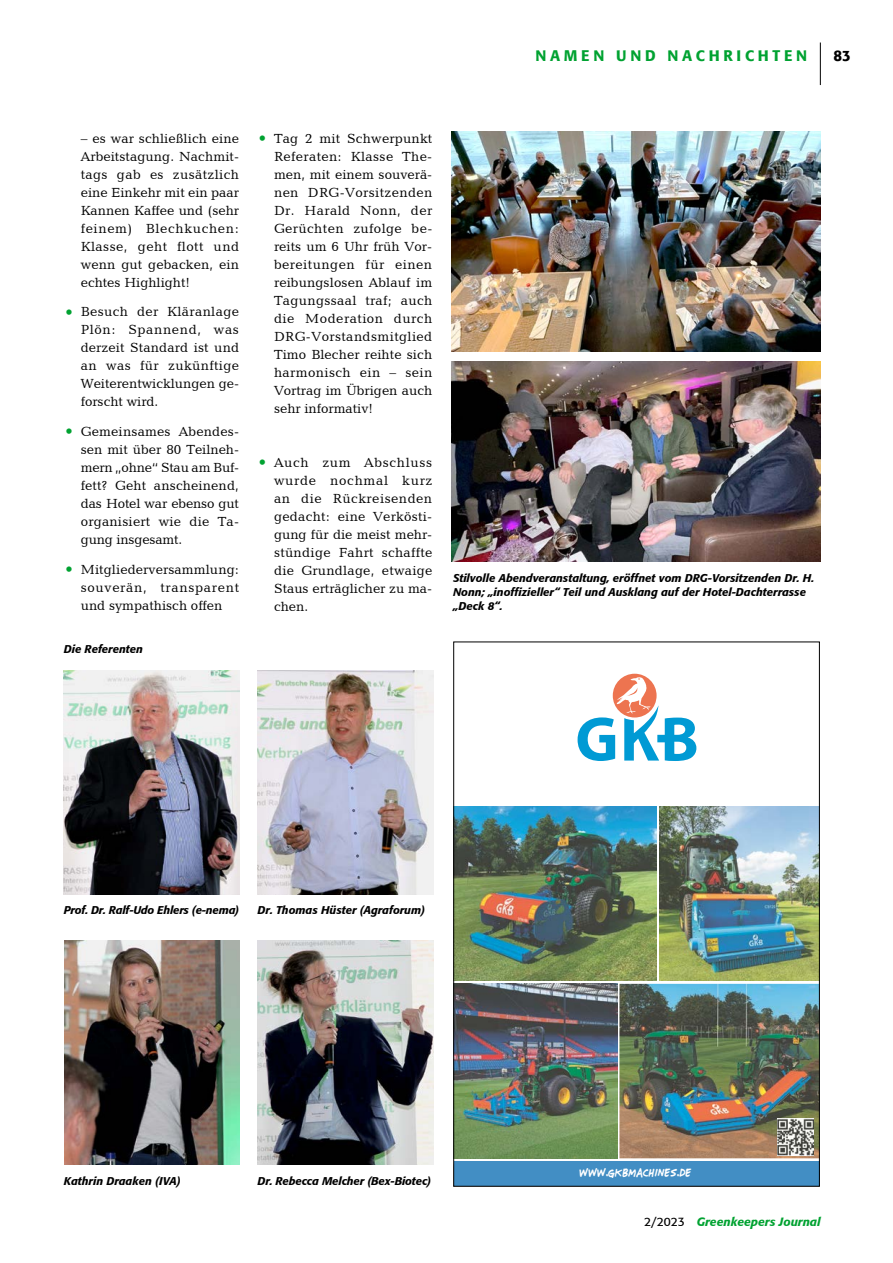
<style>
.page{position:relative;width:893px;height:1263px;background:#fff}
.page>*{position:absolute;margin:0;border:0;box-sizing:border-box;transform-origin:0 0}
.t1{font:15.45px "Mr Marcoozie MEDIUM";color:#fff;scale:.93 1}
.t2{font:500 15px "Formata BQ";letter-spacing:.25em;color:#00a231}
.t3{font:500 15px "Formata BQ";color:#000}
.t4{font:13.5px/18px "Candida BT";color:#000;text-align:justify}
.t5{font:italic 500 12px "Formata BQ";color:#00a231}
.t6{font:italic 500 11.25px/14.4px "Formata BQ";color:#000}
.s1{font-size:18px;color:#00a231}
.s2{font-weight:400;font-style:normal;color:#000}
</style>
<div class="page">
<hr style="left:820px;top:43px;width:1px;height:42px;background:#000">
<div style="left:613px;top:674px;width:44px;height:43px;background:#ed7450;border-radius:50%"></div>
<svg style="left:578px;top:677px;width:118px;height:84px"></svg>
<div style="left:454px;top:1161px;width:365px;height:25px;background:#428ec4"></div>
<img style="left:659px;top:806px;width:159px;height:175px">
<img style="left:455px;top:806px;width:201px;height:175px">
<img style="left:455px;top:984px;width:162px;height:174px">
<img style="left:619px;top:984px;width:199px;height:174px">
<img style="left:777px;top:1118px;width:37px;height:37px">
<img style="left:451px;top:132px;width:370px;height:219px">
<img style="left:451px;top:361px;width:370px;height:200px">
<img style="left:64px;top:670px;width:175px;height:225px">
<img style="left:258px;top:670px;width:175px;height:225px">
<img style="left:64px;top:940px;width:175px;height:225px">
<img style="left:258px;top:940px;width:175px;height:225px">
<p class="t2" style="left:535px;top:46px;width:273px">NAMEN UND NACHRICHTEN</p>
<p class="t3" style="left:833px;top:46px;width:19px">83</p>
<p class="t4" style="left:81px;top:129px;width:160px">– es war schließlich eine Arbeitstagung. Nachmit&shy;tags gab es zusätzlich eine Einkehr mit ein paar Kannen Kaffee und (sehr feinem) Blechkuchen:<br>Klasse, geht flott und wenn gut gebacken, ein echtes Highlight!</p>
<p class="t4" style="left:81px;top:303px;width:160px;text-indent:-17px"><span class="s1">•</span> Besuch der Kläranlage Plön: Spannend, was derzeit Standard ist und an was für zukünftige Weiterentwicklungen ge&shy;forscht wird.</p>
<p class="t4" style="left:81px;top:422px;width:160px;text-indent:-17px"><span class="s1">•</span> Gemeinsames Abendes&shy;sen mit über 80 Teilneh&shy;mern „ohne“ Stau am Buf&shy;fett? Geht anscheinend, das Hotel war ebenso gut organisiert wie die Ta&shy;gung insgesamt.</p>
<p class="t4" style="left:81px;top:560px;width:160px;text-indent:-17px"><span class="s1">•</span> Mitgliederversammlung: souverän, transparent und sympathisch offen</p>
<p class="t6" style="left:64px;top:641px;width:81px">Die Referenten</p>
<p class="t4" style="left:274px;top:129px;width:160px;text-indent:-17px"><span class="s1">•</span> Tag 2 mit Schwerpunkt Referaten: Klasse The&shy;men, mit einem souverä&shy;nen DRG-Vorsitzenden Dr. Harald Nonn, der Gerüchten zufolge be&shy;reits um 6 Uhr früh Vor&shy;bereitungen für einen reibungslosen Ablauf im Tagungssaal traf; auch die Moderation durch DRG-Vorstandsmitglied Timo Blecher reihte sich harmonisch ein – sein Vortrag im Übrigen auch sehr informativ!</p>
<p class="t4" style="left:274px;top:453px;width:160px;text-indent:-17px"><span class="s1">•</span> Auch zum Abschluss wurde nochmal kurz an die Rückreisenden gedacht: eine Verkösti&shy;gung für die meist mehr&shy;stündige Fahrt schaffte die Grundlage, etwaige Staus erträglicher zu ma&shy;chen.</p>
<p class="t6" style="left:453px;top:570px;width:363px">Stilvolle Abendveranstaltung, eröffnet vom DRG-Vorsitzenden Dr. H.<br>Nonn; „inoffizieller“ Teil und Ausklang auf der Hotel-Dachterrasse „Deck 8“.</p>
<p class="t6" style="left:64px;top:903px;width:177px">Prof. Dr. Ralf-Udo Ehlers (e-nema)</p>
<p class="t6" style="left:258px;top:903px;width:169px">Dr. Thomas Hüster (Agraforum)</p>
<p class="t6" style="left:64px;top:1174px;width:118px">Kathrin Draaken (IVA)</p>
<p class="t6" style="left:258px;top:1174px;width:175px">Dr. Rebecca Melcher (Bex-Biotec)</p>
<p class="t1" style="left:579px;top:1165px;width:122px">www.gkbmachines.de</p>
<p class="t5" style="left:644px;top:1215px;width:178px"><span class="s2">2/2023</span> Greenkeepers Journal</p>
</div>
